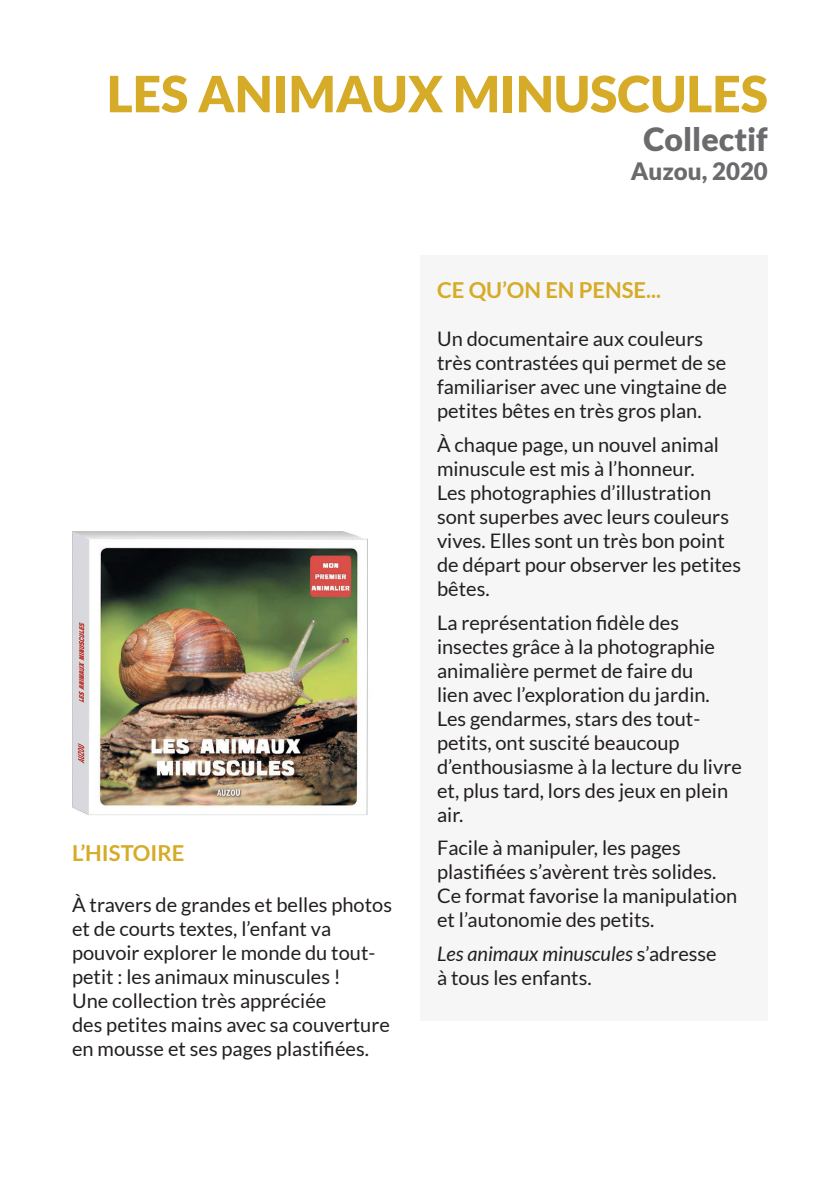
<style>
.page{position:relative;width:840px;height:1191px;background:#fff}
.page>*{position:absolute;margin:0;border:0;box-sizing:border-box;transform-origin:0 0}
.t1{font:900 50px "Lato";color:#d6ab28}
.t2{font:900 32px "Lato";color:#6b6b6e}
.t3{font:900 24px "Lato";color:#6b6b6e}
.t4{font:700 22px "Lato";color:#d6ab28}
.t5{font:20px/24px "Lato";color:#231f20}
.s1{font-style:italic}
</style>
<div class="page">
<div style="left:420px;top:255px;width:347px;height:765px;background:#f6f6f7"></div>
<img style="left:72px;top:531px;width:296px;height:284px">
<h1 class="t1" style="left:107px;top:65px;width:662px">LES ANIMAUX MINUSCULES</h1>
<h2 class="t2" style="left:643px;top:120px;width:126px">Collectif</h2>
<p class="t3" style="left:630px;top:157px;width:138px">Auzou, 2020</p>
<p class="t4" style="left:72px;top:840px;width:114px">L’HISTOIRE</p>
<p class="t5" style="left:72px;top:892px;width:321px">À travers de grandes et belles photos et de courts textes, l’enfant va pouvoir explorer le monde du tout&shy;petit : les animaux minuscules !<br>Une collection très appréciée<br>des petites mains avec sa couverture en mousse et ses pages plastifiées.</p>
<p class="t4" style="left:437px;top:278px;width:225px">CE QU’ON EN PENSE...</p>
<p class="t5" style="left:437px;top:327px;width:291px">Un documentaire aux couleurs très contrastées qui permet de se familiariser avec une vingtaine de petites bêtes en très gros plan.</p>
<p class="t5" style="left:437px;top:432px;width:305px">À chaque page, un nouvel animal minuscule est mis à l’honneur.<br>Les photographies d’illustration sont superbes avec leurs couleurs vives. Elles sont un très bon point de départ pour observer les petites bêtes.</p>
<p class="t5" style="left:437px;top:610px;width:306px">La représentation fidèle des insectes grâce à la photographie animalière permet de faire du<br>lien avec l’exploration du jardin.<br>Les gendarmes, stars des tout&shy;petits, ont suscité beaucoup d’enthousiasme à la lecture du livre et, plus tard, lors des jeux en plein air.</p>
<p class="t5" style="left:437px;top:836px;width:301px">Facile à manipuler, les pages plastifiées s’avèrent très solides.<br>Ce format favorise la manipulation et l’autonomie des petits.</p>
<p class="t5" style="left:437px;top:941px;width:281px"><span class="s1">Les animaux minuscules</span> s’adresse à tous les enfants.</p>
</div>
